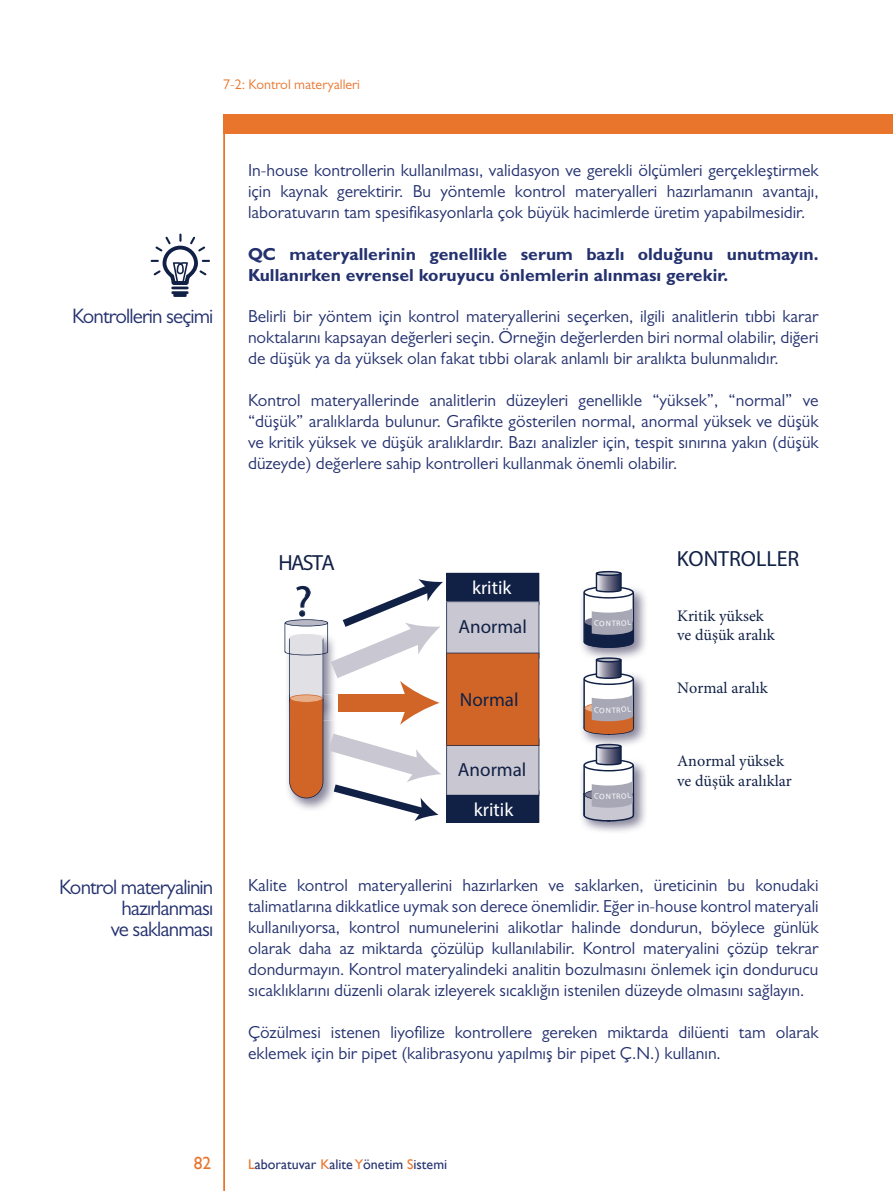
<style>
.page{position:relative;width:893px;height:1191px;background:#fff}
.page>*{position:absolute;margin:0;border:0;box-sizing:border-box;transform-origin:0 0}
.t1{font:43.93px "Myriad Pro";color:#112146}
.t2{font:22.05px "Myriad Pro";color:#112146}
.t3{font:21px/21px "Gill Sans";letter-spacing:-.04em;color:#24316f;text-align:right}
.t4{font:19.07px "Myriad Pro";color:#112146}
.t5{font:19.07px "Myriad Pro";color:#fff}
.t6{font:17.5px/21px "Gill Sans";color:#24316f;text-align:justify}
.t7{font:700 17.5px/21px "Gill Sans";color:#24316f}
.t8{font:17.5px "Gill Sans";color:#e9752d}
.t9{font:16.1px/19.2px "Minion Pro";color:#112146}
.t10{font:14px "Gill Sans";color:#24316f}
.t11{font:14px "Gill Sans";color:#e9752d}
.t12{font:7.88px "Myriad Pro";color:#fff}
.s1{color:#e9752d}
</style>
<div class="page">
<div style="left:223px;top:114px;width:670px;height:20px;background:#e9752d"></div>
<hr style="left:223px;top:133px;width:2px;height:1058px;background:#e9752d">
<img style="left:581px;top:589px;width:65px;height:68px">
<img style="left:581px;top:675px;width:65px;height:69px">
<svg style="left:285px;top:573px;width:254px;height:249px"></svg>
<img style="left:581px;top:762px;width:65px;height:70px">
<svg style="left:173px;top:293px;width:14px;height:4px"></svg>
<svg style="left:150px;top:233px;width:60px;height:61px"></svg>
<svg style="left:583px;top:571px;width:51px;height:77px"></svg>
<svg style="left:583px;top:657px;width:51px;height:77px"></svg>
<svg style="left:583px;top:744px;width:51px;height:77px"></svg>
<p class="t11" style="left:223px;top:76px;width:138px">7-2: Kontrol materyalleri</p>
<p class="t3" style="left:72px;top:305px;width:143px">Kontrollerin seçimi</p>
<p class="t6" style="left:248px;top:159px;width:572px">In-house kontrollerin kullanılması, validasyon ve gerekli ölçümleri gerçekleştirmek için kaynak gerektirir. Bu yöntemle kontrol materyalleri hazırlamanın avantajı, laboratuvarın tam spesifikasyonlarla çok büyük hacimlerde üretim yapabilmesidir.</p>
<p class="t7" style="left:248px;top:243px;width:572px">QC materyallerinin genellikle serum bazlı olduğunu unutmayın.<br>Kullanırken evrensel koruyucu önlemlerin alınması gerekir.</p>
<p class="t6" style="left:248px;top:306px;width:572px">Belirli bir yöntem için kontrol materyallerini seçerken, ilgili analitlerin tıbbi karar noktalarını kapsayan değerleri seçin. Örneğin değerlerden biri normal olabilir, diğeri de düşük ya da yüksek olan fakat tıbbi olarak anlamlı bir aralıkta bulunmalıdır.</p>
<p class="t6" style="left:248px;top:390px;width:572px">Kontrol materyallerinde analitlerin düzeyleri genellikle “yüksek”, “normal” ve “düşük” aralıklarda bulunur. Grafikte gösterilen normal, anormal yüksek ve düşük ve kritik yüksek ve düşük aralıklardır. Bazı analizler için, tespit sınırına yakın (düşük düzeyde) değerlere sahip kontrolleri kullanmak önemli olabilir.</p>
<p class="t3" style="left:59px;top:876px;width:156px">Kontrol materyalinin hazırlanması<br>ve saklanması</p>
<p class="t2" style="left:278px;top:549px;width:58px">HASTA</p>
<p class="t2" style="left:677px;top:545px;width:124px">KONTROLLER</p>
<p class="t5" style="left:472px;top:576px;width:41px">kritik</p>
<h1 class="t1" style="left:294px;top:574px;width:19px">?</h1>
<p class="t4" style="left:458px;top:615px;width:70px">Anormal</p>
<p class="t9" style="left:677px;top:606px;width:99px">Kritik yüksek ve düşük aralık</p>
<p class="t12" style="left:606px;top:619px;width:7px">N</p>
<p class="t4" style="left:460px;top:687px;width:60px">Normal</p>
<p class="t4" style="left:458px;top:758px;width:70px">Anormal</p>
<p class="t5" style="left:474px;top:798px;width:41px">kritik</p>
<p class="t12" style="left:606px;top:705px;width:7px">N</p>
<p class="t12" style="left:606px;top:792px;width:7px">N</p>
<p class="t9" style="left:677px;top:678px;width:92px">Normal aralık</p>
<p class="t9" style="left:677px;top:751px;width:116px">Anormal yüksek ve düşük aralıklar</p>
<p class="t6" style="left:248px;top:874px;width:572px">Kalite kontrol materyallerini hazırlarken ve saklarken, üreticinin bu konudaki talimatlarına dikkatlice uymak son derece önemlidir. Eğer in-house kontrol materyali kullanılıyorsa, kontrol numunelerini alikotlar halinde dondurun, böylece günlük olarak daha az miktarda çözülüp kullanılabilir. Kontrol materyalini çözüp tekrar dondurmayın. Kontrol materyalindeki analitin bozulmasını önlemek için dondurucu sıcaklıklarını düzenli olarak izleyerek sıcaklığın istenilen düzeyde olmasını sağlayın.</p>
<p class="t6" style="left:248px;top:1021px;width:572px">Çözülmesi istenen liyofilize kontrollere gereken miktarda dilüenti tam olarak eklemek için bir pipet (kalibrasyonu yapılmış bir pipet Ç.N.) kullanın.</p>
<p class="t8" style="left:194px;top:1152px;width:19px">82</p>
<p class="t10" style="left:248px;top:1156px;width:201px"><span class="s1">L</span>aboratuvar <span class="s1">K</span>alite <span class="s1">Y</span>önetim <span class="s1">S</span>istemi</p>
</div>
